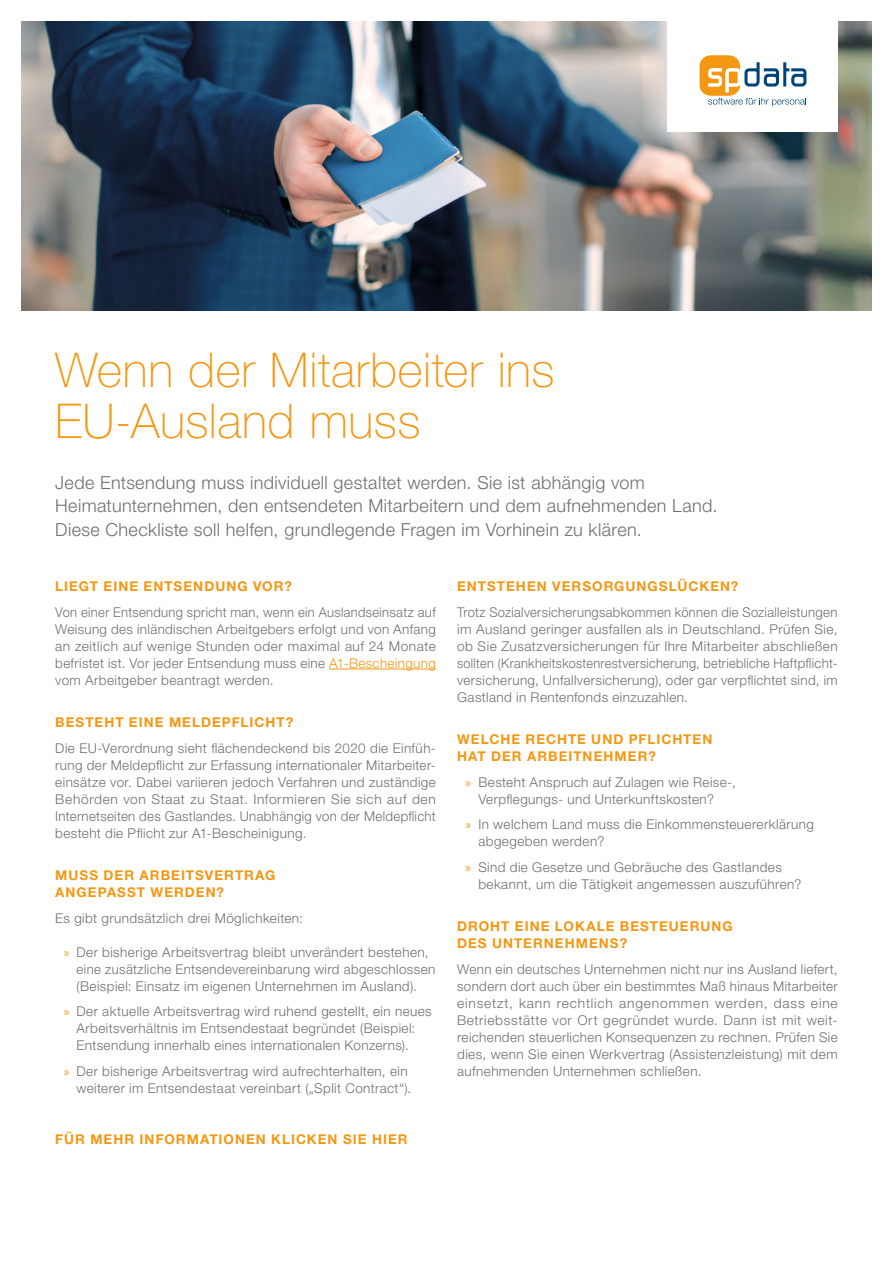
<style>
.page{position:relative;width:893px;height:1263px;background:#fff}
.page>*{position:absolute;margin:0;border:0;box-sizing:border-box;transform-origin:0 0}
.t1{font:100 48px/51px "Helvetica Neue LT Pro";letter-spacing:.01em;color:#f49712}
.t2{font:300 18px/23.4px "Helvetica Neue LT Pro";letter-spacing:.02em;color:#706f6f}
.t3{font:300 13.5px/17px "Helvetica Neue LT Pro";letter-spacing:.03em;color:#706f6f}
.t4{font:300 13.5px/17px "Helvetica Neue LT Pro";letter-spacing:.03em;color:#706f6f;text-align:justify;scale:.96 1}
.t5{font:700 13.5px/17px "Helvetica Neue LT Pro";letter-spacing:.075em;color:#f49712}
.s1{color:#f49712}
.s2{font-family:"Myriad Pro";font-weight:400;color:#f49712}
</style>
<div class="page">
<img style="left:21px;top:21px;width:851px;height:289px">
<hr style="left:329px;top:669px;width:107px;height:1px;background:#f49712">
<div style="left:668px;top:0;width:170px;height:132px;background:#fff"></div>
<svg style="left:699px;top:55px;width:107px;height:51px"></svg>
<h1 class="t1" style="left:55px;top:344px;width:501px">Wenn der Mitarbeiter ins<br>EU-Ausland muss</h1>
<h2 class="t2" style="left:55px;top:470px;width:664px">Jede Entsendung muss individuell gestaltet werden. Sie ist abhängig vom<br>Heimatunternehmen, den entsendeten Mitarbeitern und dem aufnehmenden Land.<br>Diese Checkliste soll helfen, grundlegende Fragen im Vorhinein zu klären.</h2>
<p class="t5" style="left:55px;top:577px;width:238px">LIEGT EINE ENTSENDUNG VOR?</p>
<p class="t4" style="left:55px;top:603px;width:398px">Von einer Entsendung spricht man, wenn ein Auslandseinsatz auf Weisung des inländischen Arbeitgebers erfolgt und von Anfang an zeitlich auf wenige Stunden oder maximal auf 24 Monate befristet ist. Vor jeder Entsendung muss eine <span class="s1">A1-Bescheingung </span>vom Arbeitgeber beantragt werden.</p>
<p class="t5" style="left:55px;top:714px;width:240px">BESTEHT EINE MELDEPFLICHT?</p>
<p class="t3" style="left:55px;top:739px;width:382px;text-align:justify">Die EU-Verordnung sieht flächendeckend bis 2020 die Einfüh&shy;rung der Meldepflicht zur Erfassung internationaler Mitarbeiter&shy;einsätze vor. Dabei variieren jedoch Verfahren und zuständige Behörden von Staat zu Staat. Informieren Sie sich auf den Internetseiten des Gastlandes. Unabhängig von der Meldepflicht besteht die Pflicht zur A1-Bescheinigung.</p>
<p class="t5" style="left:55px;top:867px;width:222px">MUSS DER ARBEITSVERTRAG<br>ANGEPASST WERDEN?</p>
<p class="t3" style="left:55px;top:909px;width:249px">Es gibt grundsätzlich drei Möglichkeiten:</p>
<p class="t3" style="left:77px;top:943px;width:360px;text-indent:-13px"><span class="s2">»</span> Der bisherige Arbeitsvertrag bleibt unverändert bestehen, eine zusätzliche Entsendevereinbarung wird abgeschlossen (Beispiel: Einsatz im eigenen Unternehmen im Ausland).</p>
<p class="t3" style="left:77px;top:1003px;width:357px;text-indent:-13px"><span class="s2">»</span> Der aktuelle Arbeitsvertrag wird ruhend gestellt, ein neues<br>Arbeitsverhältnis im Entsendestaat begründet (Beispiel:<br>Entsendung innerhalb eines internationalen Konzerns).</p>
<p class="t3" style="left:64px;top:1062px;width:349px;text-align:right"><span class="s2">»</span> Der bisherige Arbeitsvertrag wird aufrechterhalten, ein weiterer im Entsendestaat vereinbart („Split Contract“).</p>
<p class="t5" style="left:55px;top:1130px;width:354px">FÜR MEHR INFORMATIONEN KLICKEN SIE HIER</p>
<p class="t5" style="left:457px;top:577px;width:283px">ENTSTEHEN VERSORGUNGSLÜCKEN?</p>
<p class="t4" style="left:457px;top:603px;width:398px">Trotz Sozialversicherungsabkommen können die Sozialleistungen im Ausland geringer ausfallen als in Deutschland. Prüfen Sie, ob Sie Zusatzversicherungen für Ihre Mitarbeiter abschließen sollten (Krankheitskostenrestversicherung, betriebliche Haftpflicht&shy;versicherung, Unfallversicherung), oder gar verpflichtet sind, im Gastland in Rentenfonds einzuzahlen.</p>
<p class="t5" style="left:457px;top:731px;width:257px">WELCHE RECHTE UND PFLICHTEN<br>HAT DER ARBEITNEHMER?</p>
<p class="t3" style="left:478px;top:773px;width:259px;text-indent:-13px"><span class="s2">»</span> Besteht Anspruch auf Zulagen wie Reise-,<br>Verpflegungs- und Unterkunftskosten?</p>
<p class="t3" style="left:478px;top:816px;width:337px;text-indent:-13px"><span class="s2">»</span> In welchem Land muss die Einkommensteuererklärung abgegeben werden?</p>
<p class="t3" style="left:478px;top:858px;width:325px;text-indent:-13px"><span class="s2">»</span> Sind die Gesetze und Gebräuche des Gastlandes bekannt, um die Tätigkeit angemessen auszuführen?</p>
<p class="t5" style="left:457px;top:918px;width:277px">DROHT EINE LOKALE BESTEUERUNG<br>DES UNTERNEHMENS?</p>
<p class="t3" style="left:457px;top:960px;width:382px">Wenn ein deutsches Unternehmen nicht nur ins Ausland liefert, sondern dort auch über ein bestimmtes Maß hinaus Mitarbeiter einsetzt, kann rechtlich angenommen werden, dass eine Betriebsstätte vor Ort gegründet wurde. Dann ist mit weit&shy;reichenden steuerlichen Konsequenzen zu rechnen. Prüfen Sie dies, wenn Sie einen Werkvertrag (Assistenzleistung) mit dem aufnehmenden Unternehmen schließen.</p>
</div>
